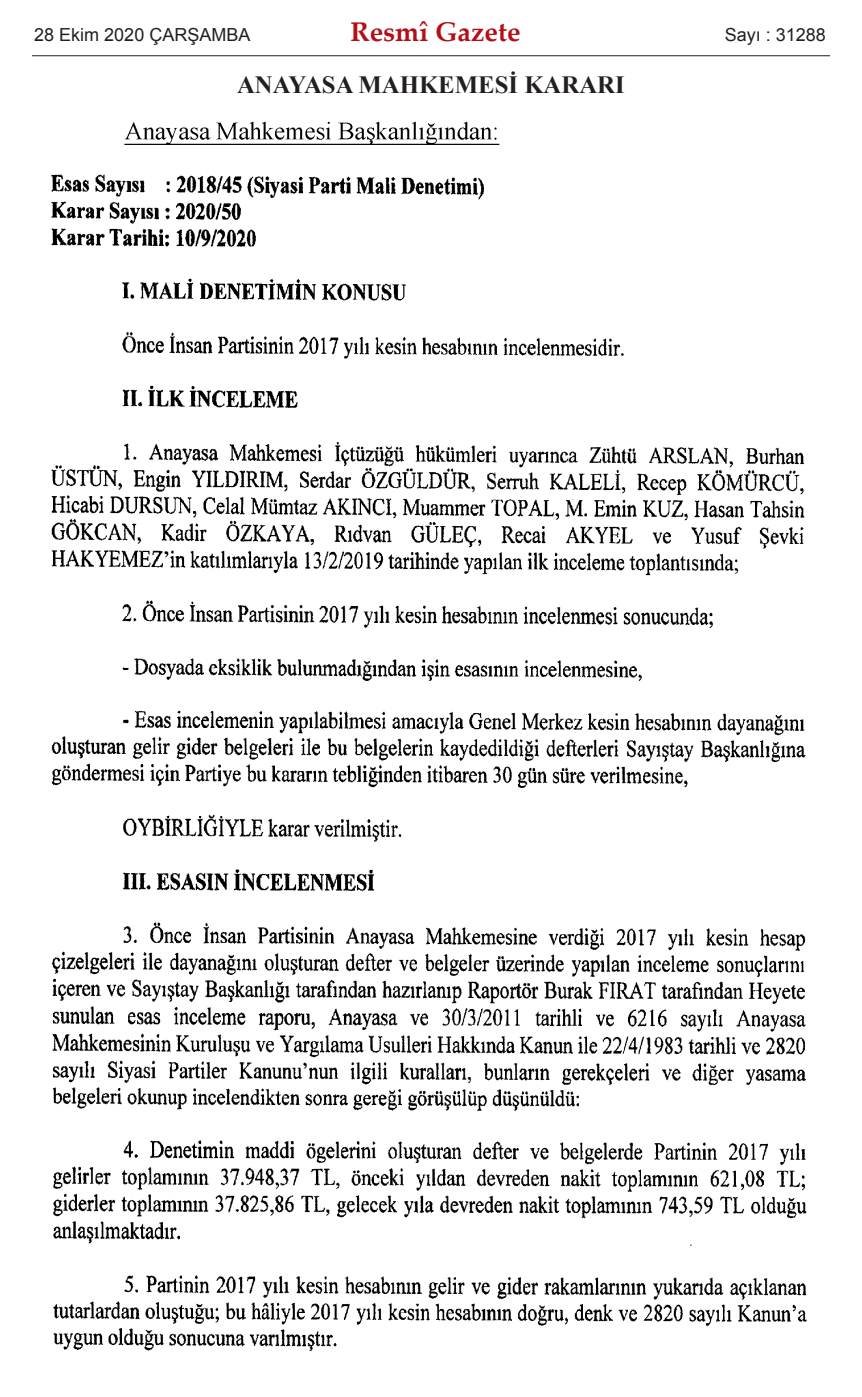
<style>
.page{position:relative;width:862px;height:1397px;background:#fff}
.page>*{position:absolute;margin:0;border:0;box-sizing:border-box;transform-origin:0 0}
.t1{font:700 27px "Palatino Linotype";color:#b40e16}
.t2{font:700 24.75px "Times New Roman";color:#231f20}
.t3{font:18px "Arial";color:#231f20}
</style>
<div class="page">
<img style="left:51px;top:121px;width:756px;height:1230px">
<hr style="left:32px;top:55px;width:797px;height:1px;background:#231f20">
<p class="t3" style="left:34px;top:25px;width:218px">28 Ekim 2020 ÇARŞAMBA</p>
<h1 class="t1" style="left:350px;top:21px;width:171px">Resmî Gazete</h1>
<p class="t3" style="left:724px;top:25px;width:103px">Sayı : 31288</p>
<h2 class="t2" style="left:237px;top:71px;width:389px">ANAYASA MAHKEMESİ KARARI</h2>
</div>
